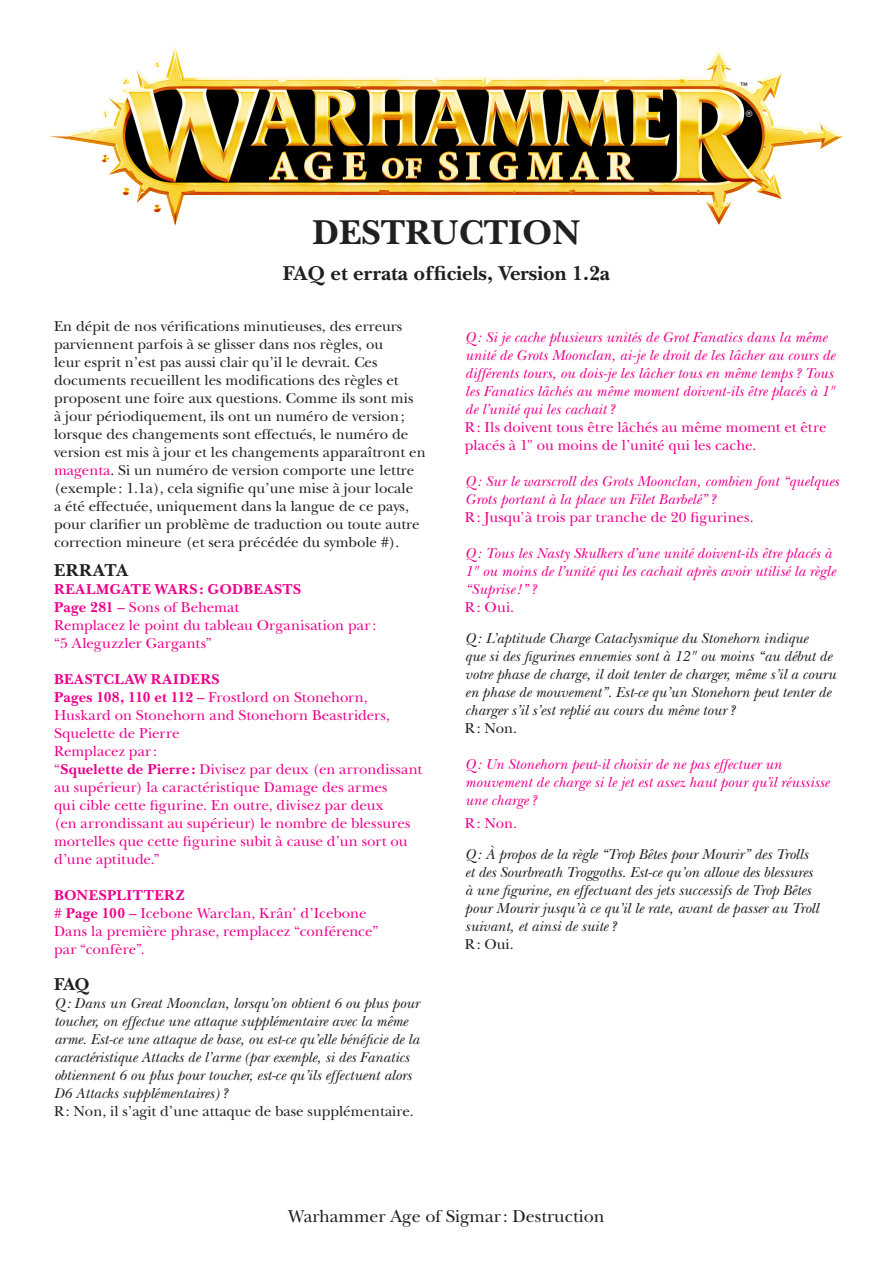
<style>
.page{position:relative;width:893px;height:1263px;background:#fff}
.page>*{position:absolute;margin:0;border:0;box-sizing:border-box;transform-origin:0 0}
.t1{font:700 36px "New Baskerville";color:#231f20}
.t2{font:700 21px "New Baskerville";color:#231f20}
.t3{font:18px "New Baskerville";color:#231f20}
._1_1_Header{font:700 18px "New Baskerville";letter-spacing:-.015em;color:#231f20}
.t4{font:italic 15px/18px "New Baskerville";color:#231f20}
._2_1_Question{font:15px/18px "New Baskerville";color:#231f20}
._2_1_Question-2{font:italic 15px/18px "New Baskerville";letter-spacing:.005em;color:#ed028c}
._2_2_Answer{font:15px/18px "New Baskerville";letter-spacing:.005em;color:#ed028c}
._1_3_Sub-sub-header{font:15px/18px "New Baskerville";letter-spacing:-.005em;color:#ed028c}
._2_3_Answer_without{font:15px "New Baskerville";color:#ed028c}
._1_2_Sub-header{font:700 15px "New Baskerville";letter-spacing:.035em;color:#ed028c}
.t5{font:9px "Helvetica";color:#231f20}
.t6{font:9px "Helvetica";color:#fff}
.s1{color:#ed028c}
.s2{font-weight:700}
</style>
<div class="page">
<img style="left:49px;top:47px;width:794px;height:179px">
<p class="t1" style="left:313px;top:211px;width:269px">DESTRUCTION</p>
<p class="t2" style="left:283px;top:260px;width:328px">FAQ et errata officiels, Version 1.2a</p>
<p class="t5" style="left:739px;top:79px;width:10px">™</p>
<p class="t6" style="left:746px;top:107px;width:8px">®</p>
<p class="_2_1_Question" style="left:54px;top:317px;width:373px">En dépit de nos vérifications minutieuses, des erreurs parviennent parfois à se glisser dans nos règles, ou<br>leur esprit n’est pas aussi clair qu’il le devrait. Ces documents recueillent les modifications des règles et proposent une foire aux questions. Comme ils sont mis<br>à jour périodiquement, ils ont un numéro de version; lorsque des changements sont effectués, le numéro de version est mis à jour et les changements apparaîtront en <span class="s1">magenta</span>. Si un numéro de version comporte une lettre (exemple: 1.1a), cela signifie qu’une mise à jour locale<br>a été effectuée, uniquement dans la langue de ce pays, pour clarifier un problème de traduction ou toute autre correction mineure (et sera précédée du symbole #).</p>
<p class="_1_1_Header" style="left:54px;top:560px;width:75px">ERRATA</p>
<p class="_1_2_Sub-header" style="left:54px;top:580px;width:249px">REALMGATE WARS: GODBEASTS</p>
<p class="_1_3_Sub-sub-header" style="left:54px;top:598px;width:187px"><span class="s2">Page 281</span> – Sons of Behemat</p>
<p class="_2_3_Answer_without" style="left:54px;top:616px;width:324px">Remplacez le point du tableau Organisation par :</p>
<p class="_2_2_Answer" style="left:54px;top:634px;width:159px">“5 Aleguzzler Gargants”</p>
<p class="_1_2_Sub-header" style="left:54px;top:670px;width:167px">BEASTCLAW RAIDERS</p>
<p class="_1_3_Sub-sub-header" style="left:54px;top:688px;width:338px"><span class="s2">Pages 108, 110 et 112</span> – Frostlord on Stonehorn,<br>Huskard on Stonehorn and Stonehorn Beastriders,<br>Squelette de Pierre</p>
<p class="_2_3_Answer_without" style="left:54px;top:742px;width:105px">Remplacez par :</p>
<p class="_2_2_Answer" style="left:54px;top:760px;width:370px">“<span class="s2">Squelette de Pierre:</span> Divisez par deux (en arrondissant au supérieur) la caractéristique Damage des armes<br>qui cible cette figurine. En outre, divisez par deux<br>(en arrondissant au supérieur) le nombre de blessures mortelles que cette figurine subit à cause d’un sort ou d’une aptitude.”</p>
<p class="_1_2_Sub-header" style="left:54px;top:886px;width:132px">BONESPLITTERZ</p>
<p class="_1_3_Sub-sub-header" style="left:54px;top:904px;width:314px"># <span class="s2">Page 100</span> – Icebone Warclan, Krân’ d’Icebone</p>
<p class="_1_3_Sub-sub-header" style="left:54px;top:922px;width:326px">Dans la première phrase, remplacez “conférence” par “confère”.</p>
<p class="_1_1_Header" style="left:54px;top:974px;width:37px">FAQ</p>
<p class="t4" style="left:54px;top:994px;width:367px">Q: Dans un Great Moonclan, lorsqu’on obtient 6 ou plus pour toucher, on effectue une attaque supplémentaire avec la même arme. Est-ce une attaque de base, ou est-ce qu’elle bénéficie de la caractéristique Attacks de l’arme (par exemple, si des Fanatics obtiennent 6 ou plus pour toucher, est-ce qu’ils effectuent alors D6 Attacks supplémentaires) ?</p>
<p class="_2_1_Question" style="left:54px;top:1102px;width:361px">R: Non, il s’agit d’une attaque de base supplémentaire.</p>
<p class="_2_1_Question-2" style="left:465px;top:328px;width:371px">Q: Si je cache plusieurs unités de Grot Fanatics dans la même unité de Grots Moonclan, ai-je le droit de les lâcher au cours de différents tours, ou dois-je les lâcher tous en même temps ? Tous les Fanatics lâchés au même moment doivent-ils être placés à 1" de l’unité qui les cachait ?</p>
<p class="_2_2_Answer" style="left:465px;top:418px;width:363px">R: Ils doivent tous être lâchés au même moment et être placés à 1" ou moins de l’unité qui les cache.</p>
<p class="_2_1_Question-2" style="left:465px;top:472px;width:376px">Q: Sur le warscroll des Grots Moonclan, combien font “quelques<br>Grots portant à la place un Filet Barbelé” ?</p>
<p class="_2_2_Answer" style="left:465px;top:508px;width:290px">R: Jusqu’à trois par tranche de 20 figurines.</p>
<p class="_2_1_Question-2" style="left:465px;top:544px;width:372px">Q: Tous les Nasty Skulkers d’une unité doivent-ils être placés à<br>1" ou moins de l’unité qui les cachait après avoir utilisé la règle “Suprise!”?</p>
<p class="_2_2_Answer" style="left:465px;top:598px;width:51px">R: Oui.</p>
<p class="t4" style="left:465px;top:629px;width:372px">Q: L’aptitude Charge Cataclysmique du Stonehorn indique<br>que si des figurines ennemies sont à 12" ou moins “au début de votre phase de charge, il doit tenter de charger, même s’il a couru en phase de mouvement”. Est-ce qu’un Stonehorn peut tenter de charger s’il s’est replié au cours du même tour ?</p>
<p class="_2_1_Question" style="left:465px;top:719px;width:54px">R: Non.</p>
<p class="_2_1_Question-2" style="left:465px;top:755px;width:366px">Q: Un Stonehorn peut-il choisir de ne pas effectuer un mouvement de charge si le jet est assez haut pour qu’il réussisse une charge ?</p>
<p class="_2_2_Answer" style="left:465px;top:814px;width:54px">R: Non.</p>
<p class="t4" style="left:465px;top:845px;width:355px">Q: À propos de la règle “Trop Bêtes pour Mourir” des Trolls et des Sourbreath Troggoths. Est-ce qu’on alloue des blessures à une figurine, en effectuant des jets successifs de Trop Bêtes pour Mourir jusqu’à ce qu’il le rate, avant de passer au Troll suivant, et ainsi de suite ?</p>
<p class="_2_1_Question" style="left:465px;top:935px;width:50px">R: Oui.</p>
<p class="t3" style="left:288px;top:1205px;width:318px">Warhammer Age of Sigmar : Destruction</p>
</div>
